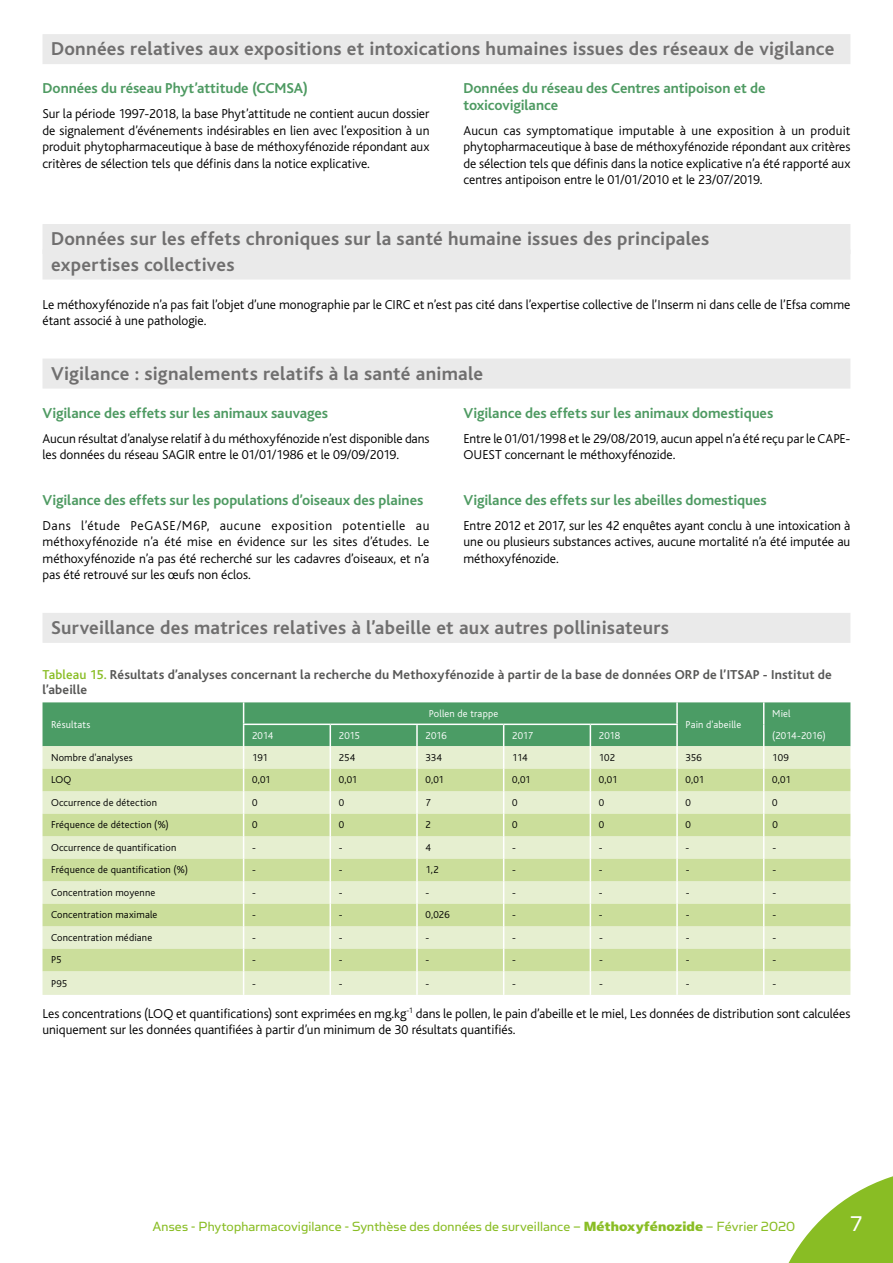
<style>
.page{position:relative;width:893px;height:1263px;background:#fff}
.page>*{position:absolute;margin:0;border:0;box-sizing:border-box;transform-origin:0 0}
.t1{font:24px "Simian Text Orangutan";color:#fff}
.t2{font:700 19.5px/25.5px "Bliss";letter-spacing:.015em;color:#706f6f}
.t3{font:700 15px/16.5px "Bliss";letter-spacing:-.005em;color:#4e9a62}
.t4{font:15px "Simian Text Orangutan";letter-spacing:.01em;color:#89bd24}
.t5{font:300 13.5px/16.5px "Bliss";letter-spacing:-.005em;color:#000;text-align:justify}
.t6{font:700 13.5px/15px "Bliss";letter-spacing:.01em;color:#575756}
.t7{font:300 10.5px "Bliss";letter-spacing:.015em;color:#000}
.t8{font:300 10.5px "Bliss";letter-spacing:.01em;color:#fff}
.t9{font:300 10.5px "Bliss";letter-spacing:-.015em;color:#fff}
.s1{font-weight:500;color:#89bd24}
.s2{font-family:"Simian Text Chimpanzee"}
</style>
<div class="page">
<div style="left:43px;top:34px;width:807px;height:30px;background:#eaeaea"></div>
<div style="left:43px;top:224px;width:807px;height:30px;background:#eaeaea"></div>
<div style="left:43px;top:250px;width:807px;height:30px;background:#eaeaea"></div>
<div style="left:43px;top:359px;width:807px;height:30px;background:#eaeaea"></div>
<div style="left:43px;top:613px;width:807px;height:30px;background:#eaeaea"></div>
<svg style="left:43px;top:702px;width:807px;height:293px;background:#c5dcad"></svg>
<hr style="left:676px;top:725px;width:2px;height:21px;background:#fff">
<svg style="left:788px;top:1176px;width:105px;height:87px"></svg>
<h2 class="t2" style="left:51px;top:37px;width:785px">Données relatives aux expositions et intoxications humaines issues des réseaux de vigilance</h2>
<p class="t3" style="left:43px;top:80px;width:267px">Données du réseau Phyt’attitude (CCMSA)</p>
<p class="t5" style="left:43px;top:106px;width:388px">Sur la période 1997-2018, la base Phyt’attitude ne contient aucun dossier de signalement d’événements indésirables en lien avec l’exposition à un produit phytopharmaceutique à base de méthoxyfénozide répondant aux critères de sélection tels que définis dans la notice explicative.</p>
<p class="t3" style="left:463px;top:80px;width:304px">Données du réseau des Centres antipoison et de toxicovigilance</p>
<p class="t5" style="left:463px;top:122px;width:388px">Aucun cas symptomatique imputable à une exposition à un produit phytopharmaceutique à base de méthoxyfénozide répondant aux critères de sélection tels que définis dans la notice explicative n’a été rapporté aux centres antipoison entre le 01/01/2010 et le 23/07/2019.</p>
<h2 class="t2" style="left:51px;top:227px;width:660px">Données sur les effets chroniques sur la santé humaine issues des principales expertises collectives</h2>
<p class="t5" style="left:43px;top:296px;width:809px">Le méthoxyfénozide n’a pas fait l’objet d’une monographie par le CIRC et n’est pas cité dans l’expertise collective de l’Inserm ni dans celle de l’Efsa comme étant associé à une pathologie.</p>
<h2 class="t2" style="left:51px;top:361px;width:434px">Vigilance : signalements relatifs à la santé animale</h2>
<p class="t3" style="left:43px;top:405px;width:287px">Vigilance des effets sur les animaux sauvages</p>
<p class="t5" style="left:43px;top:430px;width:389px">Aucun résultat d’analyse relatif à du méthoxyfénozide n’est disponible dans les données du réseau SAGIR entre le 01/01/1986 et le 09/09/2019.</p>
<p class="t3" style="left:43px;top:492px;width:382px">Vigilance des effets sur les populations d’oiseaux des plaines</p>
<p class="t5" style="left:43px;top:517px;width:388px">Dans l’étude PeGASE/M6P, aucune exposition potentielle au méthoxyfénozide n’a été mise en évidence sur les sites d’études. Le méthoxyfénozide n’a pas été recherché sur les cadavres d’oiseaux, et n’a pas été retrouvé sur les œufs non éclos.</p>
<p class="t3" style="left:463px;top:405px;width:311px">Vigilance des effets sur les animaux domestiques</p>
<p class="t5" style="left:463px;top:430px;width:389px">Entre le 01/01/1998 et le 29/08/2019, aucun appel n’a été reçu par le CAPE-<br>OUEST concernant le méthoxyfénozide.</p>
<p class="t3" style="left:463px;top:492px;width:305px">Vigilance des effets sur les abeilles domestiques</p>
<p class="t5" style="left:463px;top:517px;width:388px">Entre 2012 et 2017, sur les 42 enquêtes ayant conclu à une intoxication à une ou plusieurs substances actives, aucune mortalité n’a été imputée au méthoxyfénozide.</p>
<h2 class="t2" style="left:51px;top:615px;width:619px">Surveillance des matrices relatives à l’abeille et aux autres pollinisateurs</h2>
<p class="t6" style="left:43px;top:667px;width:791px"><span class="s1">Tableau 15.</span> Résultats d’analyses concernant la recherche du Methoxyfénozide à partir de la base de données ORP de l’ITSAP - Institut de l’abeille</p>
<p class="t8" style="left:51px;top:719px;width:41px">Résultats</p>
<p class="t8" style="left:429px;top:708px;width:71px">Pollen de trappe</p>
<p class="t8" style="left:772px;top:708px;width:20px">Miel</p>
<p class="t8" style="left:686px;top:719px;width:57px">Pain d'abeille</p>
<p class="t8" style="left:252px;top:730px;width:23px">2014</p>
<p class="t8" style="left:339px;top:730px;width:23px">2015</p>
<p class="t8" style="left:425px;top:730px;width:23px">2016</p>
<p class="t8" style="left:512px;top:730px;width:23px">2017</p>
<p class="t8" style="left:599px;top:730px;width:23px">2018</p>
<p class="t9" style="left:772px;top:730px;width:55px">(2014-2016)</p>
<p class="t7" style="left:51px;top:752px;width:83px">Nombre d'analyses</p>
<p class="t7" style="left:252px;top:752px;width:17px">191</p>
<p class="t7" style="left:339px;top:752px;width:18px">254</p>
<p class="t7" style="left:425px;top:752px;width:18px">334</p>
<p class="t7" style="left:512px;top:752px;width:17px">114</p>
<p class="t7" style="left:599px;top:752px;width:18px">102</p>
<p class="t7" style="left:686px;top:752px;width:18px">356</p>
<p class="t7" style="left:772px;top:752px;width:18px">109</p>
<p class="t7" style="left:51px;top:774px;width:22px">LOQ</p>
<p class="t7" style="left:252px;top:774px;width:20px">0,01</p>
<p class="t7" style="left:339px;top:774px;width:20px">0,01</p>
<p class="t7" style="left:425px;top:774px;width:20px">0,01</p>
<p class="t7" style="left:512px;top:774px;width:20px">0,01</p>
<p class="t7" style="left:599px;top:774px;width:20px">0,01</p>
<p class="t7" style="left:686px;top:774px;width:20px">0,01</p>
<p class="t7" style="left:772px;top:774px;width:20px">0,01</p>
<p class="t7" style="left:51px;top:797px;width:108px">Occurrence de détection</p>
<p class="t7" style="left:252px;top:797px;width:7px">0</p>
<p class="t7" style="left:339px;top:797px;width:7px">0</p>
<p class="t7" style="left:426px;top:797px;width:7px">7</p>
<p class="t7" style="left:512px;top:797px;width:7px">0</p>
<p class="t7" style="left:599px;top:797px;width:7px">0</p>
<p class="t7" style="left:686px;top:797px;width:7px">0</p>
<p class="t7" style="left:772px;top:797px;width:7px">0</p>
<p class="t7" style="left:51px;top:819px;width:119px">Fréquence de détection (%)</p>
<p class="t7" style="left:252px;top:819px;width:7px">0</p>
<p class="t7" style="left:339px;top:819px;width:7px">0</p>
<p class="t7" style="left:426px;top:819px;width:7px">2</p>
<p class="t7" style="left:512px;top:819px;width:7px">0</p>
<p class="t7" style="left:599px;top:819px;width:7px">0</p>
<p class="t7" style="left:686px;top:819px;width:7px">0</p>
<p class="t7" style="left:772px;top:819px;width:7px">0</p>
<p class="t7" style="left:51px;top:842px;width:127px">Occurrence de quantification</p>
<p class="t7" style="left:252px;top:842px;width:5px">-</p>
<p class="t7" style="left:339px;top:842px;width:5px">-</p>
<p class="t7" style="left:426px;top:842px;width:7px">4</p>
<p class="t7" style="left:512px;top:842px;width:5px">-</p>
<p class="t7" style="left:599px;top:842px;width:5px">-</p>
<p class="t7" style="left:686px;top:842px;width:5px">-</p>
<p class="t7" style="left:772px;top:842px;width:5px">-</p>
<p class="t7" style="left:51px;top:864px;width:138px">Fréquence de quantification (%)</p>
<p class="t7" style="left:252px;top:864px;width:5px">-</p>
<p class="t7" style="left:339px;top:864px;width:5px">-</p>
<p class="t7" style="left:426px;top:864px;width:15px">1,2</p>
<p class="t7" style="left:512px;top:864px;width:5px">-</p>
<p class="t7" style="left:599px;top:864px;width:5px">-</p>
<p class="t7" style="left:686px;top:864px;width:5px">-</p>
<p class="t7" style="left:772px;top:864px;width:5px">-</p>
<p class="t7" style="left:51px;top:887px;width:106px">Concentration moyenne</p>
<p class="t7" style="left:252px;top:887px;width:5px">-</p>
<p class="t7" style="left:339px;top:887px;width:5px">-</p>
<p class="t7" style="left:426px;top:887px;width:5px">-</p>
<p class="t7" style="left:512px;top:887px;width:5px">-</p>
<p class="t7" style="left:599px;top:887px;width:5px">-</p>
<p class="t7" style="left:686px;top:887px;width:5px">-</p>
<p class="t7" style="left:772px;top:887px;width:5px">-</p>
<p class="t7" style="left:51px;top:909px;width:108px">Concentration maximale</p>
<p class="t7" style="left:252px;top:909px;width:5px">-</p>
<p class="t7" style="left:339px;top:909px;width:5px">-</p>
<p class="t7" style="left:426px;top:909px;width:26px">0,026</p>
<p class="t7" style="left:512px;top:909px;width:5px">-</p>
<p class="t7" style="left:599px;top:909px;width:5px">-</p>
<p class="t7" style="left:686px;top:909px;width:5px">-</p>
<p class="t7" style="left:772px;top:909px;width:5px">-</p>
<p class="t7" style="left:51px;top:932px;width:103px">Concentration médiane</p>
<p class="t7" style="left:252px;top:932px;width:5px">-</p>
<p class="t7" style="left:339px;top:932px;width:5px">-</p>
<p class="t7" style="left:426px;top:932px;width:5px">-</p>
<p class="t7" style="left:512px;top:932px;width:5px">-</p>
<p class="t7" style="left:599px;top:932px;width:5px">-</p>
<p class="t7" style="left:686px;top:932px;width:5px">-</p>
<p class="t7" style="left:772px;top:932px;width:5px">-</p>
<p class="t7" style="left:51px;top:954px;width:12px">P5</p>
<p class="t7" style="left:252px;top:954px;width:5px">-</p>
<p class="t7" style="left:339px;top:954px;width:5px">-</p>
<p class="t7" style="left:426px;top:954px;width:5px">-</p>
<p class="t7" style="left:512px;top:954px;width:5px">-</p>
<p class="t7" style="left:599px;top:954px;width:5px">-</p>
<p class="t7" style="left:686px;top:954px;width:5px">-</p>
<p class="t7" style="left:772px;top:954px;width:5px">-</p>
<p class="t7" style="left:51px;top:977px;width:18px">P95</p>
<p class="t7" style="left:252px;top:977px;width:5px">-</p>
<p class="t7" style="left:339px;top:977px;width:5px">-</p>
<p class="t7" style="left:426px;top:977px;width:5px">-</p>
<p class="t7" style="left:512px;top:977px;width:5px">-</p>
<p class="t7" style="left:599px;top:977px;width:5px">-</p>
<p class="t7" style="left:686px;top:977px;width:5px">-</p>
<p class="t7" style="left:772px;top:977px;width:5px">-</p>
<p class="t5" style="left:43px;top:1005px;width:809px">Les concentrations (LOQ et quantifications) sont exprimées en mg.kg<sup>-1</sup> dans le pollen, le pain d’abeille et le miel, Les données de distribution sont calculées uniquement sur les données quantifiées à partir d’un minimum de 30 résultats quantifiés.</p>
<p class="t4" style="left:152px;top:1218px;width:644px">Anses - Phytopharmacovigilance - Synthèse des données de surveillance – <span class="s2">Méthoxyfénozide</span> – Février 2020</p>
<h1 class="t1" style="left:850px;top:1210px;width:13px">7</h1>
</div>
